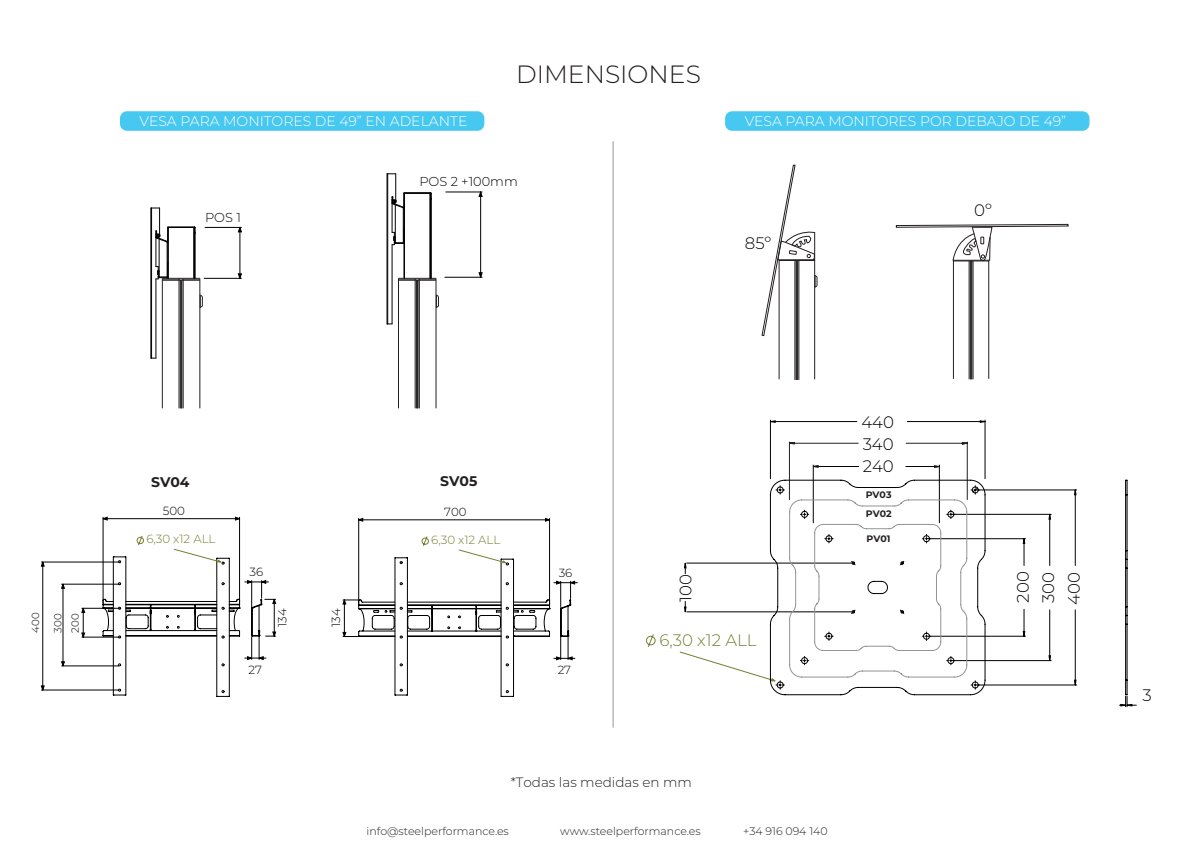
<style>
.page{position:relative;width:1191px;height:842px;background:#fff}
.page>*{position:absolute;margin:0;border:0;box-sizing:border-box;transform-origin:0 0}
.t1{font:300 25px "Montserrat";color:#231f20}
.t2{font:300 16.6px/25.5px "Montserrat";color:#000001;text-align:justify}
.t3{font:300 16.6px "Montserrat";color:#777d30}
.t4{font:300 14px "Montserrat";color:#fff}
.t5{font:700 14px "Montserrat";color:#231f20}
.t6{font:300 13.5px "Montserrat";color:#231f20}
.t7{font:300 13px "Montserrat";color:#000001}
.t8{font:300 11.8px "Montserrat";color:#777d30}
.t9{font:300 11.8px "Montserrat";color:#000001}
.t10{font:300 11px "Montserrat";color:#231f20}
.t11{font:300 10.3px/22.4px "Montserrat";color:#000001}
.t12{font:700 9.4px "Montserrat";color:#231f20}
</style>
<div class="page">
<svg style="left:646px;top:634px;width:9px;height:13px"></svg>
<div style="left:779px;top:260px;width:36px;height:119px;border:1px solid #231f20"></div>
<div style="left:953px;top:261px;width:36px;height:118px;border:1px solid #231f20"></div>
<svg style="left:895px;top:224px;width:173px;height:39px"></svg>
<hr style="left:969px;top:261px;width:1px;height:118px;background:#231f20">
<hr style="left:970px;top:261px;width:1px;height:118px;background:#231f20">
<hr style="left:971px;top:261px;width:1px;height:118px;background:#231f20">
<hr style="left:972px;top:261px;width:1px;height:118px;background:#231f20">
<hr style="left:794px;top:260px;width:1px;height:120px;background:#231f20">
<hr style="left:796px;top:260px;width:1px;height:120px;background:#231f20">
<hr style="left:797px;top:260px;width:1px;height:120px;background:#231f20">
<hr style="left:798px;top:260px;width:1px;height:120px;background:#231f20">
<svg style="left:761px;top:165px;width:57px;height:171px"></svg>
<hr style="left:612px;top:141px;width:1px;height:586px;background:#939598">
<div style="left:120px;top:111px;width:364px;height:20px;background:#47c8f0;border-radius:7px"></div>
<div style="left:725px;top:111px;width:364px;height:20px;background:#47c8f0;border-radius:7px"></div>
<hr style="left:770px;top:420px;width:1px;height:59px;background:#000001">
<hr style="left:984px;top:420px;width:1px;height:59px;background:#000001">
<hr style="left:976px;top:685px;width:100px;height:1px;background:#000001">
<svg style="left:770px;top:420px;width:215px;height:3px"></svg>
<svg style="left:985px;top:490px;width:91px;height:195px"></svg>
<svg style="left:773px;top:482px;width:212px;height:213px"></svg>
<svg style="left:679px;top:441px;width:300px;height:248px"></svg>
<hr style="left:1125px;top:495px;width:1px;height:56px;background:#000001">
<hr style="left:1126px;top:495px;width:1px;height:56px;background:#000001">
<hr style="left:1125px;top:624px;width:1px;height:56px;background:#000001">
<hr style="left:1126px;top:624px;width:1px;height:56px;background:#000001">
<svg style="left:1125px;top:480px;width:2px;height:15px"></svg>
<svg style="left:1119px;top:680px;width:17px;height:27px"></svg>
<svg style="left:1125px;top:551px;width:2px;height:17px"></svg>
<svg style="left:1125px;top:607px;width:2px;height:17px"></svg>
<hr style="left:1125px;top:568px;width:1px;height:39px;background:#000001">
<hr style="left:1126px;top:568px;width:1px;height:39px;background:#000001">
<hr style="left:103px;top:517px;width:1px;height:86px;background:#000001">
<hr style="left:239px;top:517px;width:1px;height:86px;background:#000001">
<svg style="left:102px;top:516px;width:138px;height:5px"></svg>
<hr style="left:41px;top:562px;width:79px;height:1px;background:#000001">
<hr style="left:41px;top:690px;width:78px;height:1px;background:#000001">
<svg style="left:41px;top:561px;width:4px;height:130px"></svg>
<hr style="left:62px;top:584px;width:58px;height:1px;background:#000001">
<hr style="left:62px;top:666px;width:57px;height:1px;background:#000001">
<svg style="left:61px;top:583px;width:4px;height:83px"></svg>
<hr style="left:82px;top:608px;width:38px;height:1px;background:#000001">
<hr style="left:82px;top:637px;width:38px;height:1px;background:#000001">
<svg style="left:81px;top:608px;width:4px;height:30px"></svg>
<hr style="left:358px;top:518px;width:1px;height:86px;background:#000001">
<hr style="left:549px;top:518px;width:1px;height:86px;background:#000001">
<svg style="left:358px;top:518px;width:192px;height:4px"></svg>
<svg style="left:102px;top:535px;width:174px;height:161px"></svg>
<svg style="left:342px;top:536px;width:235px;height:161px"></svg>
<hr style="left:162px;top:280px;width:1px;height:128px;background:#231f20">
<hr style="left:179px;top:280px;width:1px;height:128px;background:#231f20">
<hr style="left:180px;top:280px;width:1px;height:128px;background:#231f20">
<hr style="left:181px;top:280px;width:1px;height:128px;background:#231f20">
<hr style="left:182px;top:280px;width:1px;height:128px;background:#231f20">
<hr style="left:183px;top:280px;width:1px;height:128px;background:#231f20">
<hr style="left:200px;top:280px;width:1px;height:128px;background:#231f20">
<hr style="left:151px;top:208px;width:1px;height:150px;background:#000001">
<hr style="left:156px;top:279px;width:1px;height:79px;background:#000001">
<svg style="left:152px;top:208px;width:51px;height:100px"></svg>
<hr style="left:398px;top:280px;width:1px;height:128px;background:#231f20">
<hr style="left:415px;top:280px;width:1px;height:128px;background:#231f20">
<hr style="left:416px;top:280px;width:1px;height:128px;background:#231f20">
<hr style="left:417px;top:280px;width:1px;height:128px;background:#231f20">
<hr style="left:418px;top:280px;width:1px;height:128px;background:#231f20">
<hr style="left:419px;top:280px;width:1px;height:128px;background:#231f20">
<hr style="left:436px;top:280px;width:1px;height:128px;background:#231f20">
<svg style="left:398px;top:278px;width:39px;height:3px"></svg>
<svg style="left:436px;top:294px;width:3px;height:14px"></svg>
<hr style="left:429px;top:193px;width:1px;height:85px;background:#000001">
<hr style="left:387px;top:174px;width:1px;height:150px;background:#000001">
<hr style="left:392px;top:245px;width:1px;height:79px;background:#000001">
<hr style="left:404px;top:228px;width:1px;height:50px;background:#000001">
<hr style="left:431px;top:193px;width:1px;height:85px;background:#000001">
<hr style="left:430px;top:193px;width:1px;height:85px;background:#000001">
<svg style="left:387px;top:174px;width:45px;height:96px"></svg>
<hr style="left:204px;top:278px;width:37px;height:1px;background:#000001">
<hr style="left:205px;top:227px;width:36px;height:1px;background:#000001">
<svg style="left:238px;top:227px;width:4px;height:52px"></svg>
<hr style="left:445px;top:277px;width:37px;height:1px;background:#000001">
<hr style="left:446px;top:192px;width:36px;height:1px;background:#000001">
<svg style="left:478px;top:191px;width:5px;height:87px"></svg>
<h1 class="t1" style="left:516px;top:57px;width:186px">DIMENSIONES</h1>
<p class="t4" style="left:140px;top:112px;width:329px">VESA PARA MONITORES DE 49” EN ADELANTE</p>
<p class="t4" style="left:744px;top:112px;width:323px">VESA PARA MONITORES POR DEBAJO DE 49”</p>
<p class="t7" style="left:205px;top:208px;width:37px">POS 1</p>
<p class="t7" style="left:419px;top:173px;width:100px">POS 2 +100mm</p>
<p class="t2" style="left:745px;top:230px;width:28px">85º</p>
<p class="t2" style="left:974px;top:197px;width:19px">0º</p>
<p class="t5" style="left:151px;top:472px;width:40px">SV04</p>
<p class="t5" style="left:440px;top:471px;width:39px">SV05</p>
<p class="t9" style="left:163px;top:502px;width:24px">500</p>
<p class="t9" style="left:444px;top:503px;width:24px">700</p>
<p class="t8" style="left:146px;top:531px;width:71px">6,30 x12 ALL</p>
<p class="t8" style="left:431px;top:532px;width:71px">6,30 x12 ALL</p>
<p class="t9" style="left:250px;top:564px;width:15px">36</p>
<p class="t11" style="left:24px;top:633px;width:22px;rotate:-90deg">400<br>300</p>
<p class="t11" style="left:64px;top:633px;width:21px;rotate:-90deg">200</p>
<p class="t9" style="left:274px;top:627px;width:20px;rotate:-90deg">134</p>
<p class="t9" style="left:328px;top:627px;width:20px;rotate:-90deg">134</p>
<p class="t9" style="left:249px;top:662px;width:15px">27</p>
<p class="t9" style="left:558px;top:565px;width:15px">36</p>
<p class="t9" style="left:557px;top:662px;width:15px">27</p>
<p class="t2" style="left:672px;top:602px;width:29px;rotate:-90deg">100</p>
<p class="t3" style="left:659px;top:629px;width:99px">6,30 x12 ALL</p>
<p class="t2" style="left:861px;top:409px;width:34px">440</p>
<p class="t2" style="left:862px;top:431px;width:33px">340</p>
<p class="t2" style="left:862px;top:453px;width:33px">240</p>
<p class="t12" style="left:865px;top:487px;width:27px">PV03</p>
<p class="t12" style="left:865px;top:507px;width:27px">PV02</p>
<p class="t12" style="left:866px;top:532px;width:25px">PV01</p>
<p class="t6" style="left:511px;top:773px;width:183px">*Todas las medidas en mm</p>
<p class="t10" style="left:366px;top:823px;width:144px">info@steelperformance.es</p>
<p class="t10" style="left:560px;top:823px;width:142px">www.steelperformance.es</p>
<p class="t10" style="left:743px;top:823px;width:86px">+34 916 094 140</p>
<p class="t2" style="left:1009px;top:605px;width:35px;rotate:-90deg">200<br>300<br>400</p>
<p class="t2" style="left:1142px;top:681px;width:11px">3</p>
</div>
